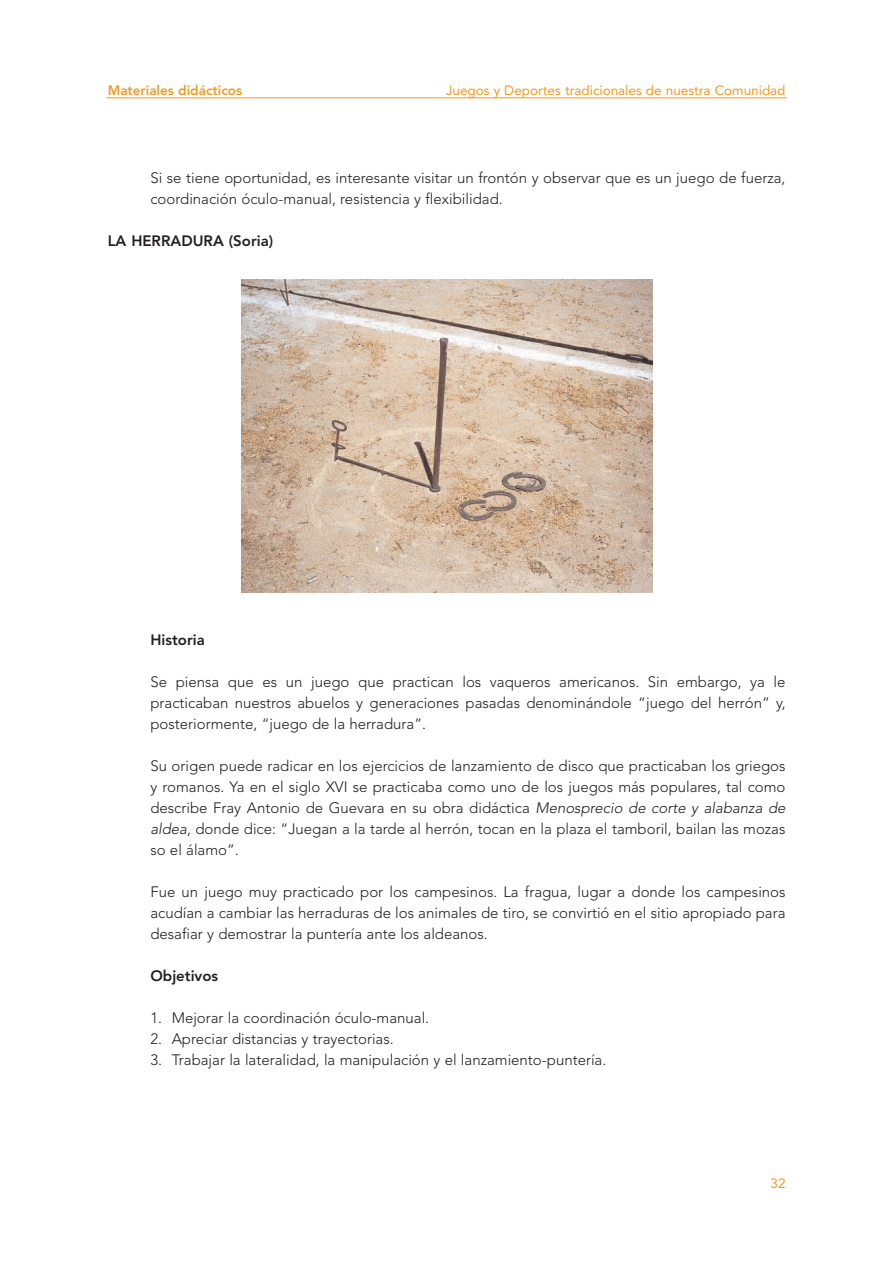
<style>
.page{position:relative;width:893px;height:1262px;background:#fff}
.page>*{position:absolute;margin:0;border:0;box-sizing:border-box;transform-origin:0 0}
.t1{font:300 15px/21px "Avenir";color:#231f20}
.t2{font:800 15px "Avenir";color:#231f20}
.t3{font:13.5px "Avenir";color:#f7981d}
.t4{font:800 13.5px "Avenir";color:#f7981d}
</style>
<div class="page">
<hr style="left:106px;top:97px;width:681px;height:1px;background:#f7981d">
<img style="left:242px;top:279px;width:410px;height:313px">
<p class="t4" style="left:108px;top:84px;width:136px">Materiales didácticos</p>
<p class="t3" style="left:446px;top:84px;width:341px">Juegos y Deportes tradicionales de nuestra Comunidad</p>
<p class="t1" style="left:150px;top:168px;width:636px">Si se tiene oportunidad, es interesante visitar un frontón y observar que es un juego de fuerza, coordinación óculo-manual, resistencia y flexibilidad.</p>
<p class="t2" style="left:108px;top:235px;width:167px">LA HERRADURA (Soria)</p>
<p class="t2" style="left:150px;top:634px;width:56px">Historia</p>
<p class="t1" style="left:150px;top:672px;width:636px;text-align:justify">Se piensa que es un juego que practican los vaqueros americanos. Sin embargo, ya le practicaban nuestros abuelos y generaciones pasadas denominándole “juego del herrón” y, posteriormente, “juego de la herradura”.</p>
<p class="t1" style="left:150px;top:756px;width:638px">Su origen puede radicar en los ejercicios de lanzamiento de disco que practicaban los griegos y romanos. Ya en el siglo XVI se practicaba como uno de los juegos más populares, tal como describe Fray Antonio de Guevara en su obra didáctica Menosprecio de corte y alabanza de aldea, donde dice: “Juegan a la tarde al herrón, tocan en la plaza el tamboril, bailan las mozas so el álamo”.</p>
<p class="t1" style="left:150px;top:882px;width:636px;text-align:justify">Fue un juego muy practicado por los campesinos. La fragua, lugar a donde los campesinos acudían a cambiar las herraduras de los animales de tiro, se convirtió en el sitio apropiado para desafiar y demostrar la puntería ante los aldeanos.</p>
<p class="t2" style="left:150px;top:970px;width:69px">Objetivos</p>
<p class="t1" style="left:150px;top:1008px;width:280px">1. Mejorar la coordinación óculo-manual.</p>
<p class="t1" style="left:150px;top:1029px;width:245px">2. Apreciar distancias y trayectorias.</p>
<p class="t1" style="left:150px;top:1050px;width:457px">3. Trabajar la lateralidad, la manipulación y el lanzamiento-puntería.</p>
<p class="t3" style="left:770px;top:1177px;width:17px">32</p>
</div>
